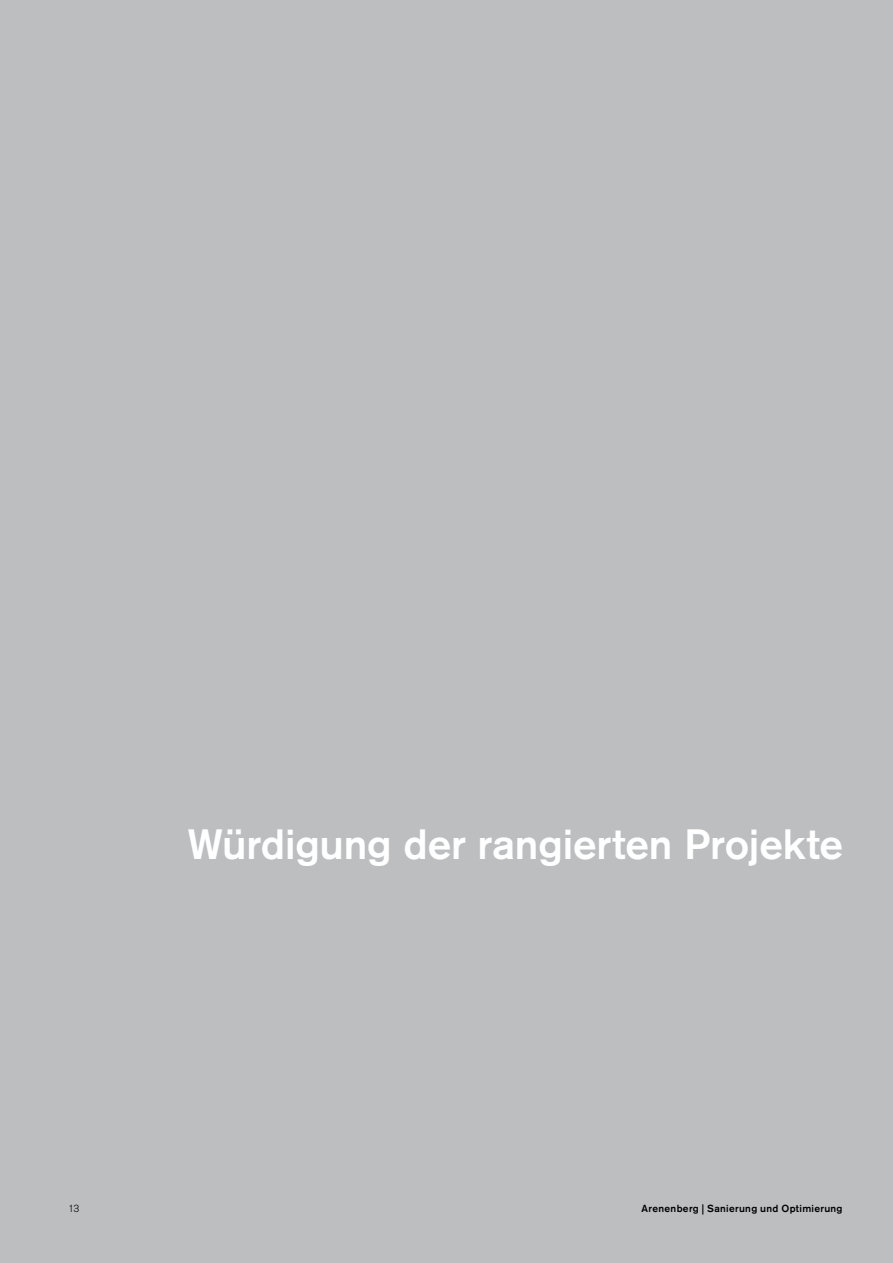
<style>
.page{position:relative;width:893px;height:1263px;background:#bcbec0}
.page>*{position:absolute;margin:0;border:0;box-sizing:border-box;transform-origin:0 0}
.t1{font:500 42px "Akzidenz Grotesk BE";letter-spacing:-.005em;color:#fff}
.t2{font:500 10.2px "Akzidenz Grotesk BE";letter-spacing:.03em;color:#000}
.t3{font:300 10.2px "Akzidenz Grotesk BE";color:#000}
</style>
<div class="page">
<h1 class="t1" style="left:188px;top:818px;width:657px">Würdigung der rangierten Projekte</h1>
<p class="t3" style="left:68px;top:1203px;width:13px">13</p>
<p class="t2" style="left:642px;top:1202px;width:203px">Arenenberg | Sanierung und Optimierung</p>
</div>
